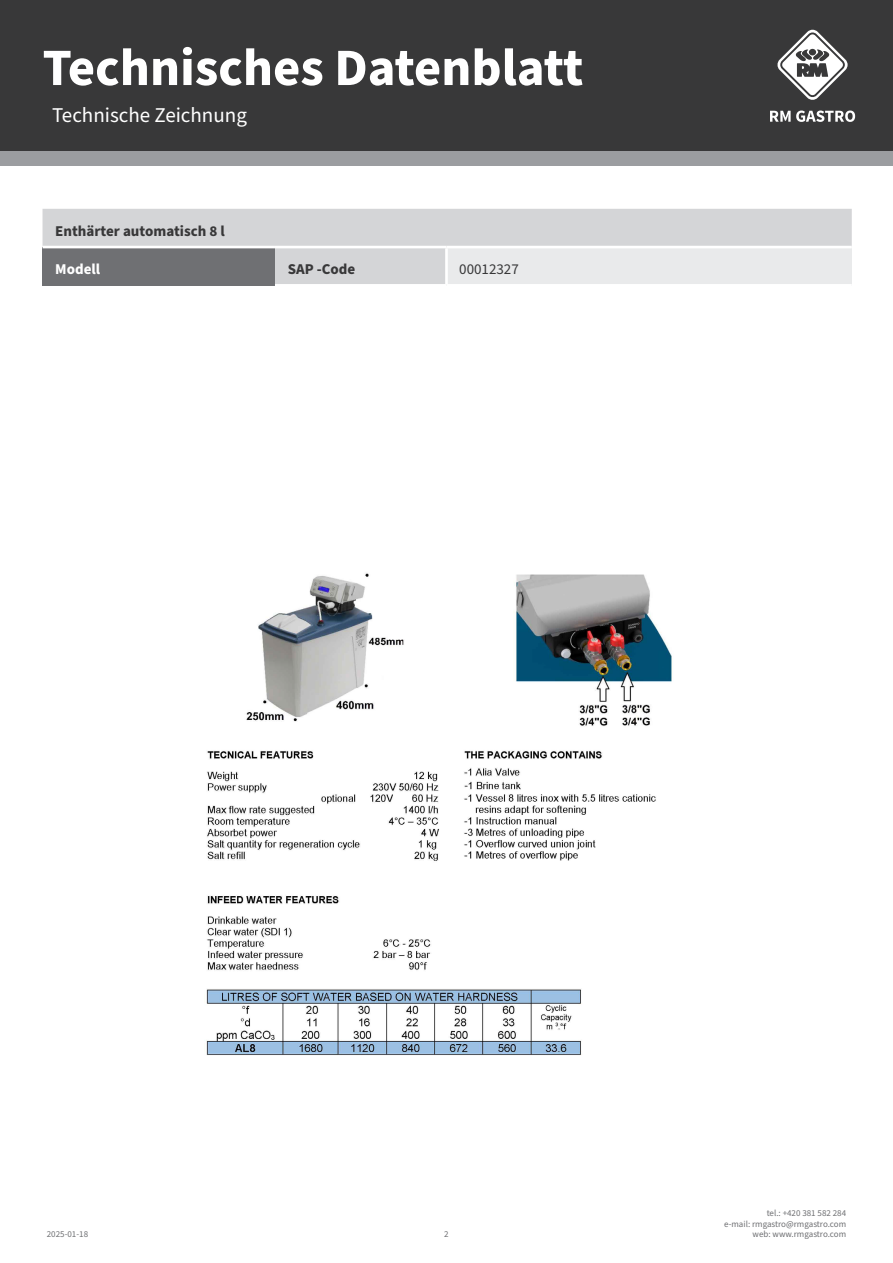
<style>
.page{position:relative;width:893px;height:1263px;background:#fff}
.page>*{position:absolute;margin:0;border:0;box-sizing:border-box;transform-origin:0 0}
.t1{font:700 52.5px "Source Sans Pro";color:#fff}
.kapitola{font:21px "Source Sans Pro";color:#fff}
.tabulka_-_text{font:700 15px "Source Sans Pro";color:#383839}
.tabulka_-_text-2{font:15px "Source Sans Pro";color:#383839}
.tabulka_-_text-3{font:700 15px "Source Sans Pro";color:#fff}
.t2{font:9px/10.8px "Source Sans Pro";color:#6f7073;text-align:right}
</style>
<div class="page">
<div style="left:0;top:0;width:893px;height:166px;background:#9b9da0"></div>
<div style="left:0;top:0;width:893px;height:151px;background:#383839"></div>
<svg style="left:777px;top:30px;width:71px;height:70px"></svg>
<svg style="left:770px;top:111px;width:85px;height:11px"></svg>
<img style="left:206px;top:573px;width:467px;height:482px">
<div style="left:43px;top:209px;width:809px;height:75px;background:#d4d5d7"></div>
<div style="left:43px;top:247px;width:232px;height:38px;background:#6f7073"></div>
<div style="left:446px;top:247px;width:406px;height:38px;background:#e9eaeb"></div>
<hr style="left:445px;top:248px;width:3px;height:36px;background:#fff">
<hr style="left:446px;top:284px;width:406px;height:3px;background:#fff">
<hr style="left:43px;top:246px;width:232px;height:2px;background:#fff">
<hr style="left:275px;top:246px;width:171px;height:2px;background:#fff">
<hr style="left:446px;top:246px;width:406px;height:2px;background:#fff">
<h1 class="t1" style="left:43px;top:32px;width:542px">Technisches Datenblatt</h1>
<p class="kapitola" style="left:52px;top:101px;width:196px">Technische Zeichnung</p>
<p class="tabulka_-_text" style="left:55px;top:220px;width:171px">Enthärter automatisch 8 l</p>
<p class="tabulka_-_text-3" style="left:55px;top:259px;width:46px">Modell</p>
<p class="tabulka_-_text" style="left:288px;top:259px;width:69px">SAP -Code</p>
<p class="tabulka_-_text-2" style="left:459px;top:259px;width:61px">00012327</p>
<p class="t2" style="left:47px;top:1229px;width:43px">2025-01-18</p>
<p class="t2" style="left:444px;top:1229px;width:6px">2</p>
<p class="t2" style="left:724px;top:1208px;width:124px">tel.: +420 381 582 284<br>e-mail: rmgastro@rmgastro.com web: www.rmgastro.com</p>
</div>
